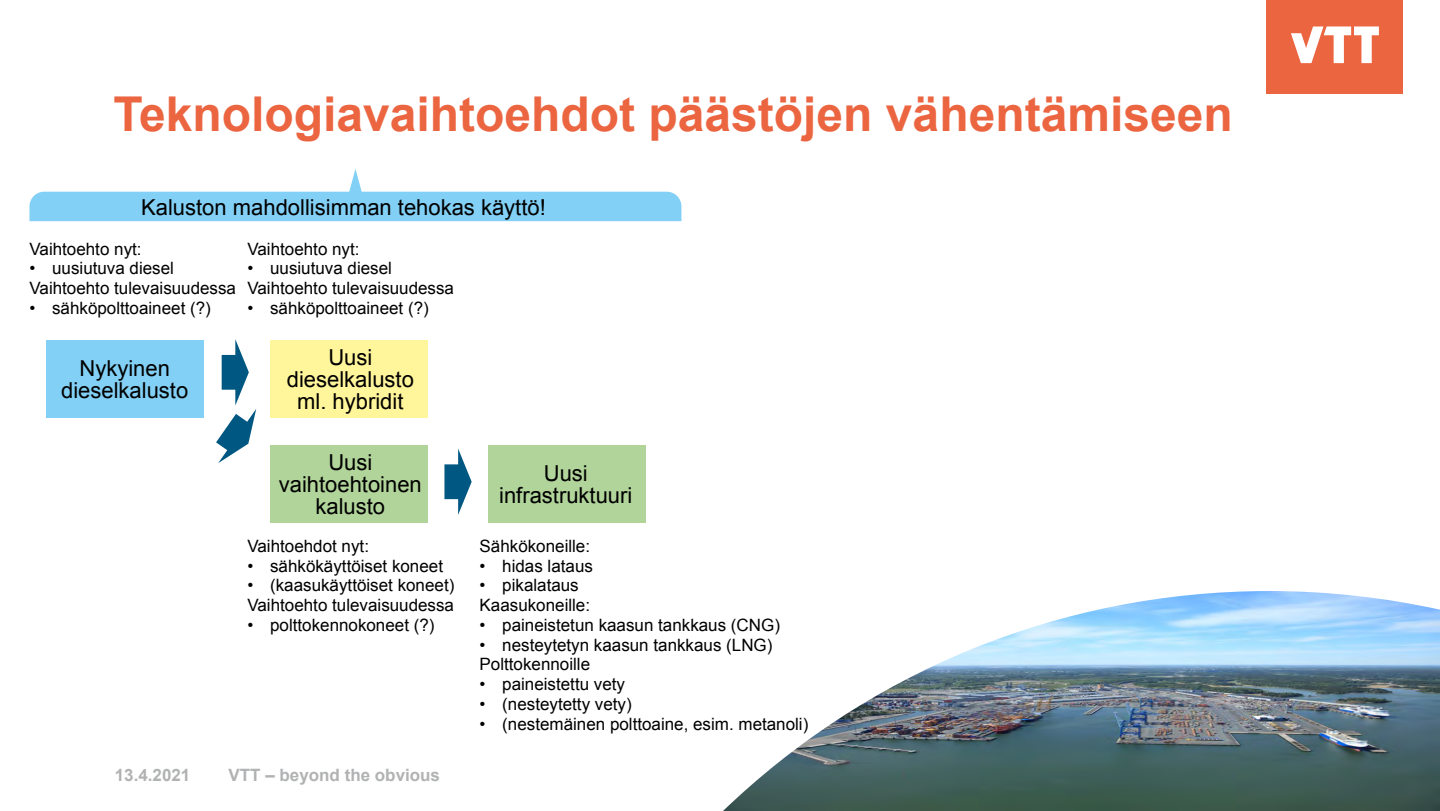
<style>
.page{position:relative;width:1440px;height:811px;background:#fff}
.page>*{position:absolute;margin:0;border:0;box-sizing:border-box;transform-origin:0 0}
._2_H2_SLIDE-OTSIKKO{font:700 48px "Arial";color:#ec6541}
._5_2_keskitetty_leip{font:22px/22px "Arial";color:#000;text-align:center}
._5_1_pieni_leipä{font:17px "Arial";color:#000}
.t1{font:700 17px "Arial";color:#b1b2b3}
</style>
<div class="page">
<div style="left:46px;top:340px;width:158px;height:78px;background:#82d0f5"></div>
<div style="left:270px;top:340px;width:157px;height:78px;background:#fff59b"></div>
<div style="left:270px;top:445px;width:157px;height:78px;background:#b1d49a"></div>
<div style="left:489px;top:445px;width:157px;height:78px;background:#b1d49a"></div>
<svg style="left:444px;top:449px;width:28px;height:66px"></svg>
<svg style="left:216px;top:339px;width:40px;height:124px"></svg>
<svg style="left:29px;top:169px;width:652px;height:52px"></svg>
<div style="left:1267px;top:0;width:136px;height:94px;background:#ec6541"></div>
<svg style="left:1291px;top:26px;width:88px;height:37px"></svg>
<img style="left:723px;top:591px;width:717px;height:220px">
<h2 class="_2_H2_SLIDE-OTSIKKO" style="left:113px;top:82px;width:1121px">Teknologiavaihtoehdot päästöjen vähentämiseen</h2>
<p class="_5_2_keskitetty_leip" style="left:141px;top:196px;width:406px">Kaluston mahdollisimman tehokas käyttö!</p>
<p class="_5_1_pieni_leipä" style="left:29px;top:237px;width:114px">Vaihtoehto nyt:</p>
<p class="_5_1_pieni_leipä" style="left:29px;top:257px;width:146px">• uusiutuva diesel</p>
<p class="_5_1_pieni_leipä" style="left:29px;top:277px;width:208px">Vaihtoehto tulevaisuudessa</p>
<p class="_5_1_pieni_leipä" style="left:29px;top:297px;width:183px">• sähköpolttoaineet (?)</p>
<p class="_5_1_pieni_leipä" style="left:247px;top:237px;width:114px">Vaihtoehto nyt:</p>
<p class="_5_1_pieni_leipä" style="left:247px;top:257px;width:146px">• uusiutuva diesel</p>
<p class="_5_1_pieni_leipä" style="left:247px;top:277px;width:208px">Vaihtoehto tulevaisuudessa</p>
<p class="_5_1_pieni_leipä" style="left:247px;top:297px;width:183px">• sähköpolttoaineet (?)</p>
<p class="_5_2_keskitetty_leip" style="left:61px;top:357px;width:129px">Nykyinen dieselkalusto</p>
<p class="_5_2_keskitetty_leip" style="left:287px;top:346px;width:129px">Uusi dieselkalusto ml. hybridit</p>
<p class="_5_2_keskitetty_leip" style="left:279px;top:452px;width:145px">Uusi vaihtoehtoinen kalusto</p>
<p class="_5_2_keskitetty_leip" style="left:499px;top:463px;width:135px">Uusi infrastruktuuri</p>
<p class="_5_1_pieni_leipä" style="left:247px;top:535px;width:123px">Vaihtoehdot nyt:</p>
<p class="_5_1_pieni_leipä" style="left:247px;top:554px;width:197px">• sähkökäyttöiset koneet</p>
<p class="_5_1_pieni_leipä" style="left:247px;top:574px;width:208px">• (kaasukäyttöiset koneet)</p>
<p class="_5_1_pieni_leipä" style="left:247px;top:594px;width:208px">Vaihtoehto tulevaisuudessa</p>
<p class="_5_1_pieni_leipä" style="left:247px;top:614px;width:189px">• polttokennokoneet (?)</p>
<p class="t1" style="left:115px;top:763px;width:77px">13.4.2021</p>
<p class="t1" style="left:229px;top:763px;width:213px">VTT – beyond the obvious</p>
<p class="_5_1_pieni_leipä" style="left:480px;top:535px;width:112px">Sähkökoneille:</p>
<p class="_5_1_pieni_leipä" style="left:480px;top:554px;width:115px">• hidas lataus</p>
<p class="_5_1_pieni_leipä" style="left:480px;top:574px;width:101px">• pikalataus</p>
<p class="_5_1_pieni_leipä" style="left:480px;top:594px;width:112px">Kaasukoneille:</p>
<p class="_5_1_pieni_leipä" style="left:480px;top:614px;width:302px">• paineistetun kaasun tankkaus (CNG)</p>
<p class="_5_1_pieni_leipä" style="left:480px;top:633px;width:294px">• nesteytetyn kaasun tankkaus (LNG)</p>
<p class="_5_1_pieni_leipä" style="left:480px;top:653px;width:112px">Polttokennoille</p>
<p class="_5_1_pieni_leipä" style="left:480px;top:673px;width:147px">• paineistettu vety</p>
<p class="_5_1_pieni_leipä" style="left:480px;top:692px;width:154px">• (nesteytetty vety)</p>
<p class="_5_1_pieni_leipä" style="left:480px;top:712px;width:330px">• (nestemäinen polttoaine, esim. metanoli)</p>
</div>
